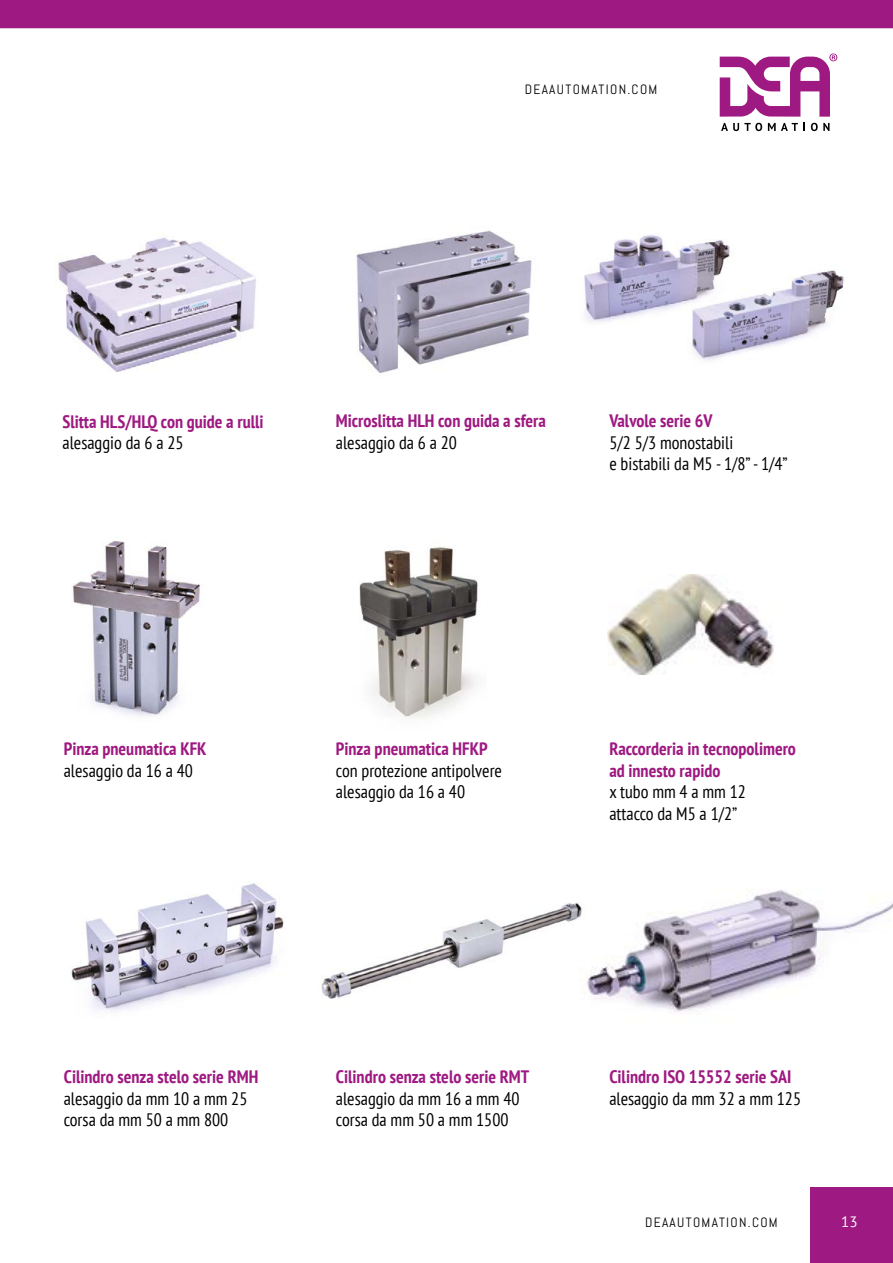
<style>
.page{position:relative;width:893px;height:1263px;background:#fff}
.page>*{position:absolute;margin:0;border:0;box-sizing:border-box;transform-origin:0 0}
.t1{font:condensed 18px/21.6px "PT Sans";color:#000}
.t2{font:700 condensed 18px/21.6px "PT Sans";color:#9e1981}
.t3{font:15px "PT Sans";color:#fff}
.t4{font:13.5px "Abel";letter-spacing:.1em;color:#000}
</style>
<div class="page">
<div style="left:811px;top:1187px;width:82px;height:76px;background:#9e1981"></div>
<svg style="left:721px;top:123px;width:41px;height:8px"></svg>
<svg style="left:768px;top:123px;width:37px;height:8px"></svg>
<svg style="left:811px;top:123px;width:18px;height:8px"></svg>
<svg style="left:720px;top:53px;width:117px;height:64px"></svg>
<div style="left:0;top:0;width:893px;height:28px;background:#9e1981"></div>
<img style="left:584px;top:235px;width:260px;height:125px">
<img style="left:356px;top:230px;width:176px;height:143px">
<img style="left:58px;top:237px;width:198px;height:135px">
<img style="left:72px;top:541px;width:131px;height:175px">
<img style="left:359px;top:545px;width:119px;height:174px">
<img style="left:607px;top:575px;width:167px;height:100px">
<img style="left:71px;top:883px;width:213px;height:129px">
<img style="left:321px;top:910px;width:236px;height:89px">
<img style="left:557px;top:889px;width:336px;height:123px">
<p class="t4" style="left:525px;top:81px;width:134px">DEAAUTOMATION.COM</p>
<p class="t2" style="left:63px;top:410px;width:202px">Slitta HLS/HLQ con guide a rulli</p>
<p class="t1" style="left:63px;top:432px;width:123px">alesaggio da 6 a 25</p>
<p class="t2" style="left:336px;top:410px;width:211px">Microslitta HLH con guida a sfera</p>
<p class="t1" style="left:336px;top:431px;width:123px">alesaggio da 6 a 20</p>
<p class="t2" style="left:609px;top:410px;width:105px">Valvole serie 6V</p>
<p class="t1" style="left:609px;top:431px;width:180px">5/2 5/3 monostabili<br>e bistabili da M5 - 1/8” - 1/4”</p>
<p class="t2" style="left:64px;top:737px;width:144px">Pinza pneumatica KFK</p>
<p class="t1" style="left:64px;top:759px;width:131px">alesaggio da 16 a 40</p>
<p class="t2" style="left:336px;top:737px;width:153px">Pinza pneumatica HFKP</p>
<p class="t1" style="left:336px;top:759px;width:168px">con protezione antipolvere alesaggio da 16 a 40</p>
<p class="t2" style="left:609px;top:737px;width:188px">Raccorderia in tecnopolimero ad innesto rapido</p>
<p class="t1" style="left:609px;top:781px;width:138px">x tubo mm 4 a mm 12 attacco da M5 a 1/2”</p>
<p class="t2" style="left:64px;top:1065px;width:196px">Cilindro senza stelo serie RMH</p>
<p class="t1" style="left:64px;top:1087px;width:185px">alesaggio da mm 10 a mm 25 corsa da mm 50 a mm 800</p>
<p class="t2" style="left:336px;top:1065px;width:195px">Cilindro senza stelo serie RMT</p>
<p class="t1" style="left:336px;top:1087px;width:185px">alesaggio da mm 16 a mm 40 corsa da mm 50 a mm 1500</p>
<p class="t2" style="left:609px;top:1065px;width:184px">Cilindro ISO 15552 serie SAI</p>
<p class="t1" style="left:609px;top:1087px;width:193px">alesaggio da mm 32 a mm 125</p>
<p class="t4" style="left:645px;top:1214px;width:134px">DEAAUTOMATION.COM</p>
<p class="t3" style="left:841px;top:1212px;width:18px">13</p>
</div>
